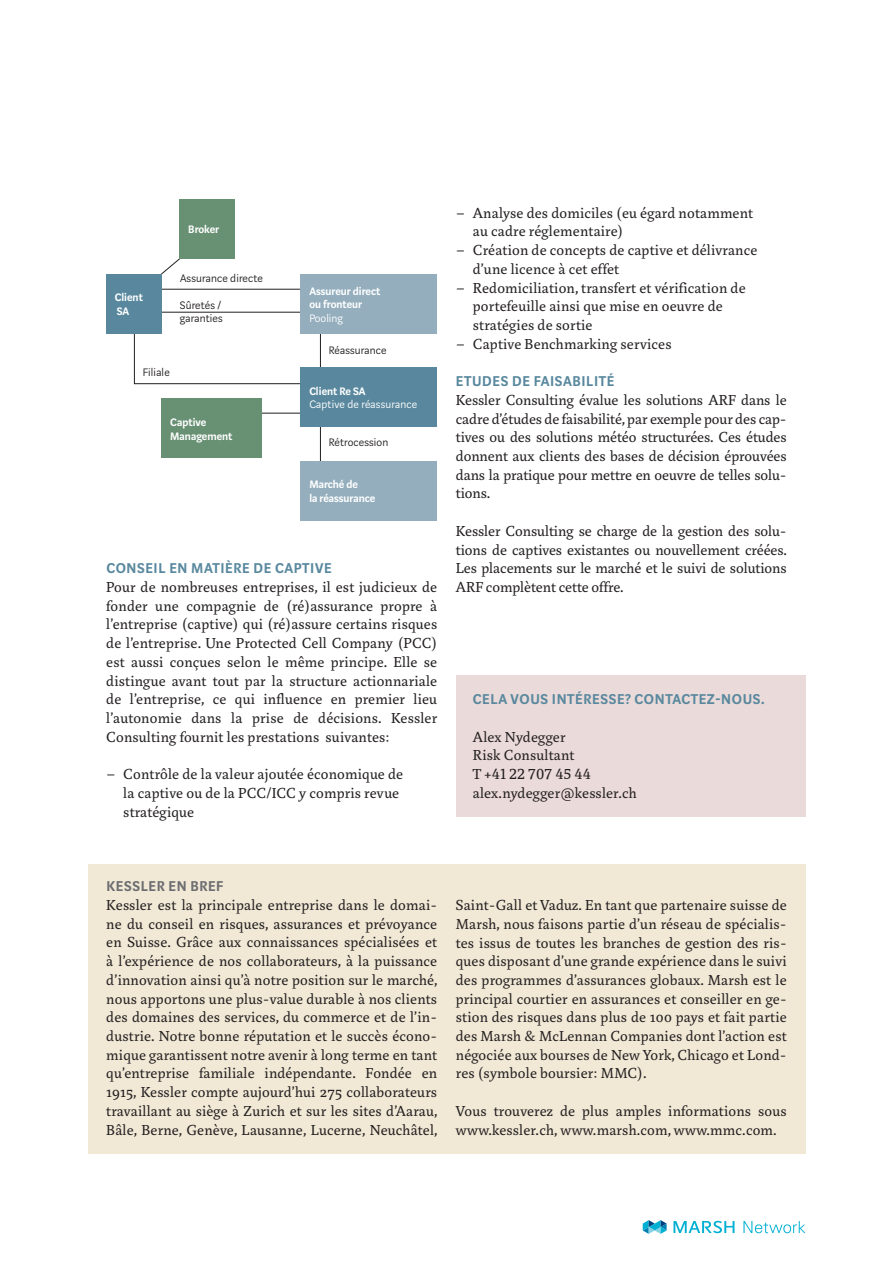
<style>
.page{position:relative;width:893px;height:1263px;background:#fff}
.page>*{position:absolute;margin:0;border:0;box-sizing:border-box;transform-origin:0 0}
.t1{font:15.75px/18.8px "Marat";letter-spacing:.015em;color:#231f20}
.t2{font:600 15.75px "Marat Sans";letter-spacing:.04em;color:#59889e}
.t3{font:600 15.75px "Marat Sans";letter-spacing:.04em;color:#6c6d70}
.t4{font:600 12px/13.5px "Marat Sans";color:#fff}
.t5{font:300 12px/13.5px "Marat Sans";letter-spacing:.015em;color:#231f20}
.t6{font:300 12px "Marat Sans";letter-spacing:.015em;color:#fff}
</style>
<div class="page">
<div style="left:456px;top:675px;width:349px;height:141px;background:#eadad9"></div>
<svg style="left:161px;top:245px;width:19px;height:29px"></svg>
<svg style="left:134px;top:330px;width:170px;height:54px"></svg>
<hr style="left:320px;top:282px;width:1px;height:209px;background:#231f20">
<hr style="left:260px;top:413px;width:89px;height:1px;background:#231f20">
<hr style="left:162px;top:289px;width:159px;height:1px;background:#231f20">
<hr style="left:162px;top:312px;width:159px;height:1px;background:#231f20">
<div style="left:106px;top:274px;width:56px;height:59px;background:#59889e"></div>
<div style="left:180px;top:199px;width:55px;height:60px;background:#689174"></div>
<div style="left:301px;top:461px;width:136px;height:59px;background:#94aebd"></div>
<div style="left:301px;top:367px;width:136px;height:60px;background:#59889e"></div>
<div style="left:162px;top:399px;width:100px;height:59px;background:#689174"></div>
<div style="left:301px;top:274px;width:136px;height:59px;background:#94aebd"></div>
<div style="left:88px;top:864px;width:717px;height:289px;background:#f1e9d6"></div>
<svg style="left:643px;top:1220px;width:24px;height:14px"></svg>
<svg style="left:673px;top:1221px;width:61px;height:12px"></svg>
<svg style="left:743px;top:1221px;width:62px;height:12px"></svg>
<p class="t4" style="left:188px;top:223px;width:32px">Broker</p>
<p class="t4" style="left:115px;top:291px;width:30px">Client<br>SA</p>
<p class="t5" style="left:180px;top:271px;width:84px">Assurance directe</p>
<p class="t5" style="left:180px;top:299px;width:44px">Sûretés / garanties</p>
<p class="t5" style="left:143px;top:366px;width:29px">Filiale</p>
<p class="t4" style="left:170px;top:416px;width:64px">Captive<br>Management</p>
<p class="t4" style="left:309px;top:284px;width:73px">Assureur direct ou fronteur</p>
<p class="t6" style="left:309px;top:312px;width:35px">Pooling</p>
<p class="t5" style="left:329px;top:344px;width:59px">Réassurance</p>
<p class="t4" style="left:309px;top:385px;width:58px">Client Re SA</p>
<p class="t6" style="left:309px;top:398px;width:109px">Captive de réassurance</p>
<p class="t5" style="left:329px;top:436px;width:61px">Rétrocession</p>
<p class="t4" style="left:309px;top:478px;width:68px">Marché de<br>la réassurance</p>
<p class="t2" style="left:106px;top:560px;width:227px">CONSEIL EN MATIÈRE DE CAPTIVE</p>
<p class="t1" style="left:106px;top:578px;width:332px;text-align:justify">Pour de nombreuses entreprises, il est judicieux de fonder une compagnie de (ré)assurance propre à l’entreprise (captive) qui (ré)assure certains risques de l’entreprise. Une Protected Cell Company (PCC) est aussi conçues selon le même principe. Elle se distingue avant tout par la structure actionnariale de l’entreprise, ce qui influence en premier lieu l’autonomie dans la prise de décisions. Kessler Consulting fournit les prestations suivantes:</p>
<p class="t1" style="left:123px;top:765px;width:281px;text-indent:-17px">– Contrôle de la valeur ajoutée économique de la captive ou de la PCC/ICC y compris revue stratégique</p>
<p class="t1" style="left:473px;top:204px;width:282px;text-indent:-17px">– Analyse des domiciles (eu égard notamment au cadre réglementaire)</p>
<p class="t1" style="left:473px;top:241px;width:286px;text-indent:-17px">– Création de concepts de captive et délivrance d’une licence à cet effet</p>
<p class="t1" style="left:473px;top:278px;width:274px;text-indent:-17px">– Redomiciliation, transfert et vérification de portefeuille ainsi que mise en oeuvre de stratégies de sortie</p>
<p class="t1" style="left:456px;top:335px;width:217px">– Captive Benchmarking services</p>
<p class="t2" style="left:456px;top:373px;width:160px">ETUDES DE FAISABILITÉ</p>
<p class="t1" style="left:456px;top:391px;width:332px;text-align:justify">Kessler Consulting évalue les solutions ARF dans le cadre d’études de faisabilité, par exemple pour des cap&shy;tives ou des solutions météo structurées. Ces études donnent aux clients des bases de décision éprouvées dans la pratique pour mettre en oeuvre de telles solu&shy;tions.</p>
<p class="t1" style="left:456px;top:522px;width:333px;text-align:justify">Kessler Consulting se charge de la gestion des solu&shy;tions de captives existantes ou nouvellement créées.<br>Les placements sur le marché et le suivi de solutions ARF complètent cette offre.</p>
<p class="t2" style="left:473px;top:691px;width:293px">CELA VOUS INTÉRESSE? CONTACTEZ-NOUS.</p>
<p class="t1" style="left:473px;top:727px;width:165px">Alex Nydegger<br>Risk Consultant<br>T +41 22 707 45 44 alex.nydegger@kessler.ch</p>
<p class="t3" style="left:106px;top:878px;width:118px">KESSLER EN BREF</p>
<p class="t1" style="left:106px;top:896px;width:333px;text-align:justify">Kessler est la principale entreprise dans le domai&shy;ne du conseil en risques, assurances et prévoyance en Suisse. Grâce aux connaissances spécialisées et à l’expérience de nos collaborateurs, à la puissance d’innovation ainsi qu’à notre position sur le marché, nous apportons une plus-value durable à nos clients des domaines des services, du commerce et de l’in&shy;dustrie. Notre bonne réputation et le succès écono&shy;mique garantissent notre avenir à long terme en tant qu’entreprise familiale indépendante. Fondée en 1915, Kessler compte aujourd’hui 275 collaborateurs travaillant au siège à Zurich et sur les sites d’Aarau, Bâle, Berne, Genève, Lausanne, Lucerne, Neuchâtel,</p>
<p class="t1" style="left:456px;top:896px;width:332px;text-align:justify">Saint-Gall et Vaduz. En tant que partenaire suisse de Marsh, nous faisons partie d’un réseau de spécialis&shy;tes issus de toutes les branches de gestion des ris&shy;ques disposant d’une grande expérience dans le suivi des programmes d’assurances globaux. Marsh est le principal courtier en assurances et conseiller en ge&shy;stion des risques dans plus de 100 pays et fait partie des Marsh &amp; McLennan Companies dont l’action est négociée aux bourses de New York, Chicago et Lond&shy;res (symbole boursier: MMC).</p>
<p class="t1" style="left:456px;top:1102px;width:332px">Vous trouverez de plus amples informations sous www.kessler.ch, www.marsh.com, www.mmc.com.</p>
</div>
